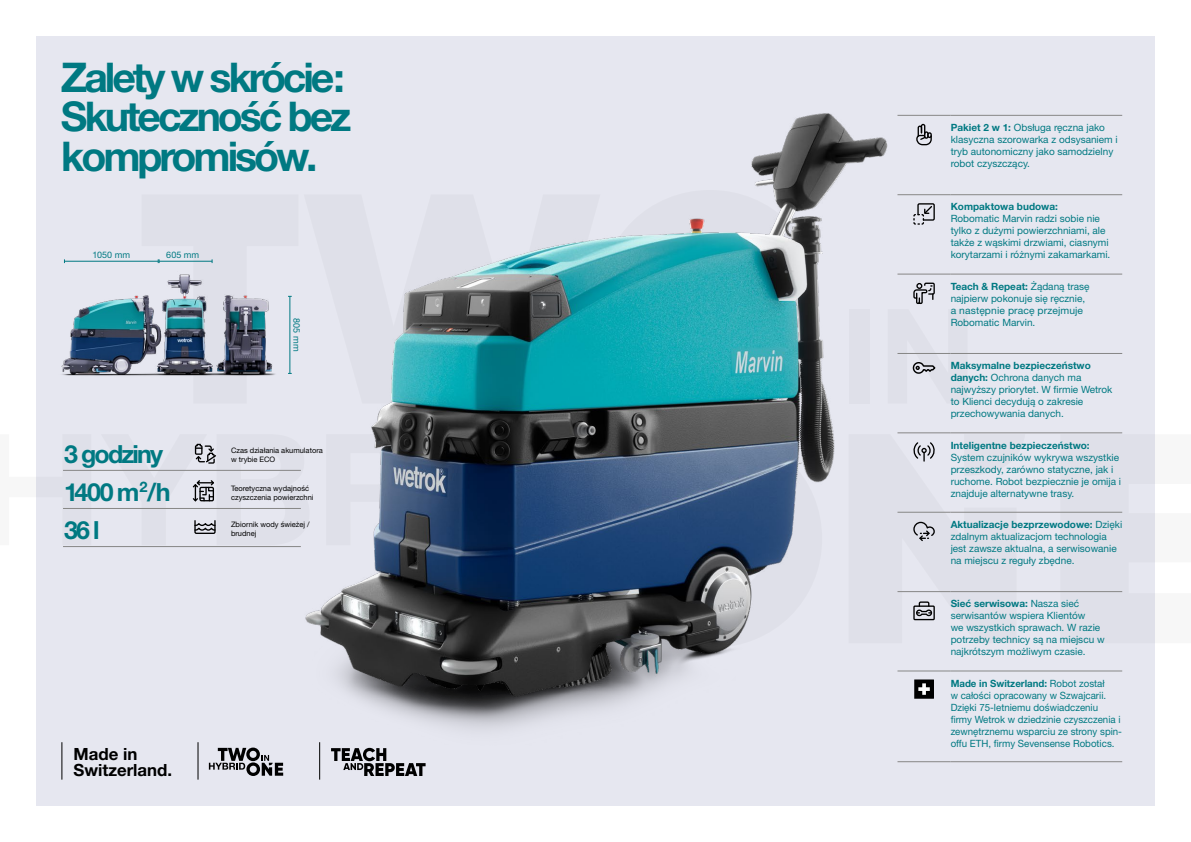
<style>
.page{position:relative;width:1191px;height:842px;background:#fff}
.page>*{position:absolute;margin:0;border:0;box-sizing:border-box;transform-origin:0 0}
.t1{font:700 41px/39.4px "Helvetica Neue LT Pro";letter-spacing:-.075em;color:#007982}
.t2{font:700 25px "Helvetica Neue LT Pro";letter-spacing:-.075em;color:#007982}
.t3{font:700 16.8px/16.4px "Helvetica Neue LT Pro";color:#000}
.t4{font:10px/12px "Helvetica Neue LT Pro";color:#007982}
.t5{font:700 10px "Helvetica Neue LT Pro";color:#007982}
.t6{font:9px "Helvetica Neue LT Pro";letter-spacing:.01em;color:#007982}
.t7{font:7.5px/9px "Helvetica Neue LT Pro";color:#000}
.s1{font-weight:700}
</style>
<div class="page">
<div style="left:36px;top:36px;width:1119px;height:770px;background:#e6e7f0"></div>
<img style="left:63px;top:113px;width:825px;height:616px">
<svg style="left:209px;top:747px;width:74px;height:29px"></svg>
<hr style="left:198px;top:742px;width:1px;height:38px;background:#000">
<hr style="left:319px;top:742px;width:1px;height:38px;background:#000">
<hr style="left:62px;top:742px;width:1px;height:38px;background:#000">
<hr style="left:63px;top:470px;width:238px;height:1px;background:#878786">
<hr style="left:63px;top:508px;width:238px;height:1px;background:#878786">
<hr style="left:63px;top:546px;width:238px;height:1px;background:#878786">
<svg style="left:101px;top:434px;width:208px;height:111px"></svg>
<svg style="left:331px;top:748px;width:94px;height:28px"></svg>
<hr style="left:64px;top:261px;width:94px;height:1px;background:#007982">
<svg style="left:142px;top:194px;width:156px;height:210px"></svg>
<img style="left:61px;top:268px;width:225px;height:138px">
<hr style="left:897px;top:115px;width:53px;height:1px;background:#878786">
<hr style="left:950px;top:115px;width:172px;height:1px;background:#878786">
<hr style="left:897px;top:195px;width:53px;height:1px;background:#878786">
<hr style="left:897px;top:274px;width:53px;height:1px;background:#878786">
<hr style="left:897px;top:433px;width:53px;height:1px;background:#878786">
<hr style="left:950px;top:195px;width:172px;height:1px;background:#878786">
<hr style="left:950px;top:274px;width:172px;height:1px;background:#878786">
<hr style="left:950px;top:353px;width:172px;height:1px;background:#878786">
<hr style="left:950px;top:433px;width:172px;height:1px;background:#878786">
<hr style="left:950px;top:512px;width:172px;height:1px;background:#878786">
<hr style="left:950px;top:591px;width:172px;height:1px;background:#878786">
<hr style="left:897px;top:671px;width:53px;height:1px;background:#878786">
<hr style="left:897px;top:761px;width:53px;height:1px;background:#878786">
<hr style="left:950px;top:671px;width:172px;height:1px;background:#878786">
<hr style="left:950px;top:761px;width:172px;height:1px;background:#878786">
<svg style="left:916px;top:124px;width:16px;height:21px"></svg>
<svg style="left:913px;top:203px;width:21px;height:22px"></svg>
<svg style="left:887px;top:283px;width:64px;height:121px"></svg>
<svg style="left:848px;top:434px;width:177px;height:209px"></svg>
<div style="left:915px;top:680px;width:18px;height:18px;background:#000"></div>
<div style="left:914px;top:679px;width:20px;height:20px;border:1px solid #000"></div>
<svg style="left:918px;top:683px;width:11px;height:12px"></svg>
<p class="t1" style="left:61px;top:57px;width:292px">Zalety w skrócie:<br>Skuteczność bez kompromisów.</p>
<p class="t6" style="left:92px;top:249px;width:39px">1050 mm</p>
<p class="t6" style="left:166px;top:249px;width:35px">605 mm</p>
<p class="t6" style="left:302px;top:318px;width:35px;rotate:90deg">805 mm</p>
<p class="t2" style="left:64px;top:438px;width:100px">3 godziny</p>
<p class="t2" style="left:64px;top:476px;width:108px">1400 m<sup>2</sup>/h</p>
<p class="t2" style="left:64px;top:514px;width:37px">36 l</p>
<p class="t7" style="left:231px;top:445px;width:93px">Czas działania akumulatora w trybie ECO</p>
<p class="t7" style="left:231px;top:483px;width:84px">Teoretyczna wydajność czyszczenia powierzchni</p>
<p class="t7" style="left:231px;top:520px;width:80px">Zbiornik wody świeżej / brudnej</p>
<p class="t3" style="left:73px;top:745px;width:100px">Made in<br>Switzerland.</p>
<p class="t4" style="left:950px;top:121px;width:169px"><span class="s1">Pakiet 2 w 1:</span> Obsługa ręczna jako klasyczna szorowarka z odsysaniem i tryb autonomiczny jako samodzielny robot czyszczący.</p>
<p class="t5" style="left:950px;top:201px;width:109px">Kompaktowa budowa:</p>
<p class="t4" style="left:950px;top:213px;width:161px">Robomatic Marvin radzi sobie nie tylko z dużymi powierzchniami, ale także z wąskimi drzwiami, ciasnymi korytarzami i różnymi zakamarkami.</p>
<p class="t4" style="left:950px;top:280px;width:140px"><span class="s1">Teach &amp; Repeat:</span> Żądaną trasę najpierw pokonuje się ręcznie, a następnie pracę przejmuje<br>Robomatic Marvin.</p>
<p class="t4" style="left:950px;top:359px;width:163px"><span class="s1">Maksymalne bezpieczeństwo danych:</span> Ochrona danych ma najwyższy priorytet. W firmie Wetrok to Klienci decydują o zakresie przechowywania danych.</p>
<p class="t4" style="left:950px;top:439px;width:172px"><span class="s1">Inteligentne bezpieczeństwo:<br></span>System czujników wykrywa wszystkie przeszkody, zarówno statyczne, jak i ruchome. Robot bezpiecznie je omija i znajduje alternatywne trasy.</p>
<p class="t4" style="left:950px;top:518px;width:173px"><span class="s1">Aktualizacje bezprzewodowe:</span> Dzięki zdalnym aktualizacjom technologia jest zawsze aktualna, a serwisowanie na miejscu z reguły zbędne.</p>
<p class="t4" style="left:950px;top:597px;width:155px"><span class="s1">Sieć serwisowa:</span> Nasza sieć serwisantów wspiera Klientów<br>we wszystkich sprawach. W razie potrzeby technicy są na miejscu w najkrótszym możliwym czasie.</p>
<p class="t4" style="left:950px;top:677px;width:172px"><span class="s1">Made in Switzerland:</span> Robot został<br>w całości opracowany w Szwajcarii.<br>Dzięki 75-letniemu doświadczeniu firmy Wetrok w dziedzinie czyszczenia i zewnętrznemu wsparciu ze strony spin&shy;offu ETH, firmy Sevensense Robotics.</p>
</div>
